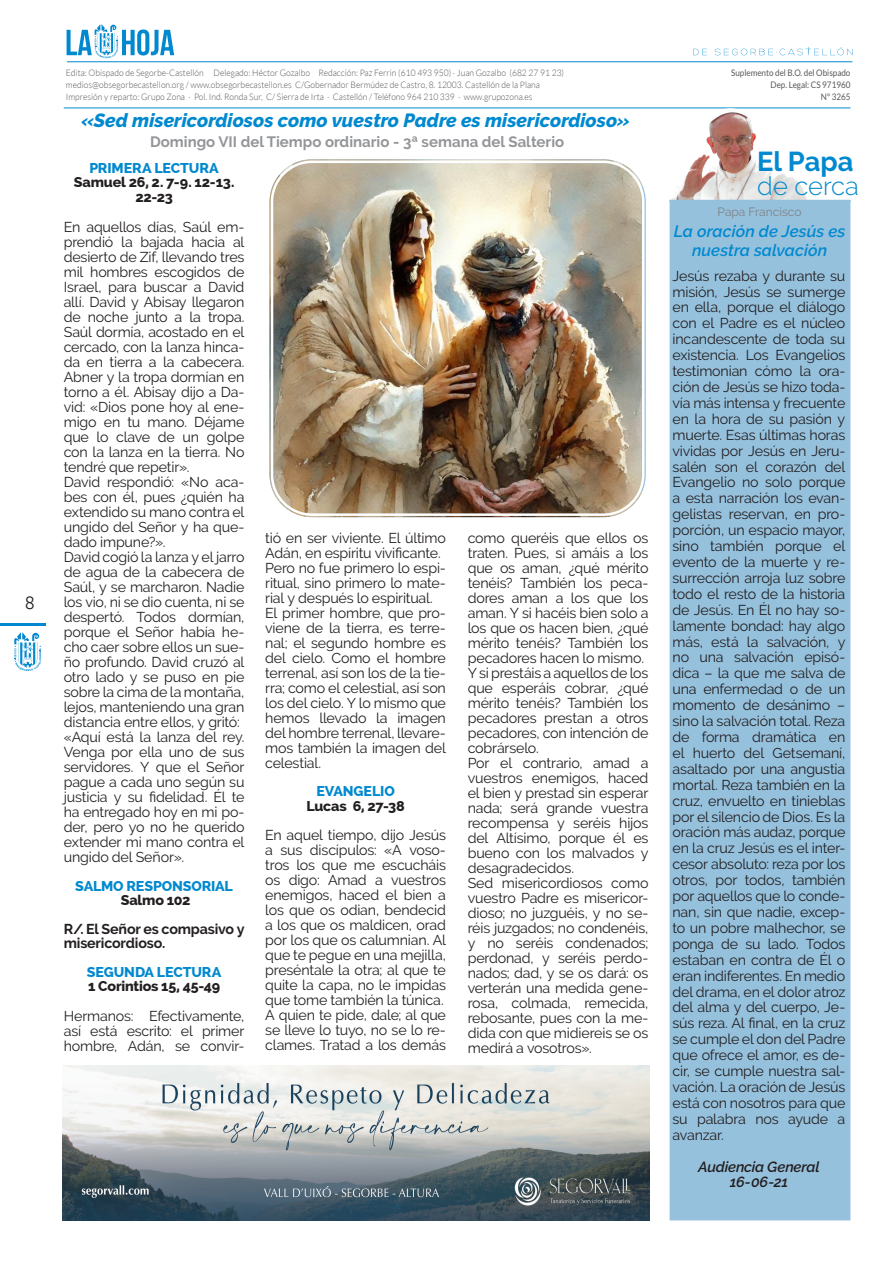
<style>
.page{position:relative;width:893px;height:1263px;background:#fff}
.page>*{position:absolute;margin:0;border:0;box-sizing:border-box;transform-origin:0 0}
.ENTRADILLA{font:700 27.3px "Raleway";color:#0089cf}
.ENTRADILLA-2{font:300 25.65px "Raleway";color:#0089cf}
.ENTRADILLA-3{font:italic 800 19.05px "Raleway";color:#0089cf}
.t1{font:300 18px "Ubuntu";color:#231f20}
.t2{font:italic 600 16.5px/19.5px "Raleway";color:#0089cf;text-align:center}
.ENTRADILLA-4{font:700 15px "Raleway";color:#939598}
.TEXTO_FINAL{font:italic 600 14.7px "Raleway";letter-spacing:-.01em;color:#231f20}
.TEXTO_FINAL-2{font:14.25px/15px "Raleway";letter-spacing:-.015em;color:#231f20;text-align:justify}
.TEXTO_FINAL-3{font:800 14.25px/14.5px "Raleway";letter-spacing:-.015em;color:#231f20;text-align:center}
.TEXTO_FINAL-4{font:800 14.25px "Raleway";letter-spacing:-.01em;color:#0089cf}
.TEXTO_FINAL-5{font:700 14.25px/14.5px "Raleway";letter-spacing:-.01em;color:#231f20}
.ENTRADILLA-5{font:12px "Raleway";color:#808285}
.t3{font:300 9px "Lato";color:#57585a;scale:.95 1}
.t4{font:9px "Lato";color:#57585a;scale:.9 1}
</style>
<div class="page">
<hr style="left:0;top:624px;width:46px;height:2px;background:#0089cf">
<svg style="left:14px;top:632px;width:27px;height:39px"></svg>
<hr style="left:64px;top:108px;width:786px;height:1px;background:#0089cf">
<svg style="left:693px;top:49px;width:14px;height:6px"></svg>
<svg style="left:715px;top:47px;width:137px;height:9px"></svg>
<hr style="left:67px;top:61px;width:785px;height:1px;background:#0089cf">
<svg style="left:67px;top:24px;width:107px;height:34px"></svg>
<img style="left:670px;top:107px;width:141px;height:93px">
<div style="left:670px;top:200px;width:180px;height:1020px;background:#96c1dd"></div>
<img style="left:269px;top:159px;width:372px;height:358px">
<div style="left:266px;top:156px;width:383px;height:365px;border:2px solid #fff;border-radius:45px"></div>
<div style="left:271px;top:161px;width:373px;height:355px;border:2px solid #fff;border-radius:40px"></div>
<img style="left:63px;top:1065px;width:586px;height:155px">
<p class="t1" style="left:25px;top:591px;width:12px">8</p>
<p class="t3" style="left:66px;top:67px;width:526px">Edita: Obispado de Segorbe-Castellón Delegado: Héctor Gozalbo Redacción: Paz Ferrin (610 493 950) · Juan Gozalbo (682 27 91 23)</p>
<p class="t3" style="left:66px;top:79px;width:500px">medios@obsegorbecastellon.org / www.obsegorbecastellon.es C/Gobernador Bermúdez de Castro, 8. 12003. Castellón de la Plana</p>
<p class="t3" style="left:66px;top:91px;width:493px">Impresión y reparto: Grupo Zona · Pol. Ind. Ronda Sur, C/ Sierra de Irta · Castellón / Teléfono 964 210 339 · www.grupozona.es</p>
<p class="ENTRADILLA-3" style="left:81px;top:109px;width:550px">«Sed misericordiosos como vuestro Padre es misericordioso»</p>
<p class="ENTRADILLA-4" style="left:150px;top:133px;width:416px">Domingo VII del Tiempo ordinario - 3ª semana del Salterio</p>
<p class="TEXTO_FINAL-4" style="left:89px;top:160px;width:131px">PRIMERA LECTURA</p>
<p class="TEXTO_FINAL-3" style="left:74px;top:175px;width:162px">Samuel 26, 2. 7-9. 12-13.<br>22-23</p>
<p class="TEXTO_FINAL-2" style="left:64px;top:219px;width:182px">En aquellos días, Saúl em&shy;prendió la bajada hacia al desierto de Zif, llevando tres mil hombres escogidos de Israel, para buscar a David allí. David y Abisay llegaron de noche junto a la tropa.<br>Saúl dormía, acostado en el cercado, con la lanza hinca&shy;da en tierra a la cabecera.<br>Abner y la tropa dormían en torno a él. Abisay dijo a Da&shy;vid: «Dios pone hoy al ene&shy;migo en tu mano. Déjame que lo clave de un golpe con la lanza en la tierra. No tendré que repetir».</p>
<p class="TEXTO_FINAL-2" style="left:64px;top:474px;width:182px">David respondió: «No aca&shy;bes con él, pues ¿quién ha extendido su mano contra el ungido del Señor y ha que&shy;dado impune?».</p>
<p class="TEXTO_FINAL-2" style="left:64px;top:549px;width:182px">David cogió la lanza y el jarro de agua de la cabecera de Saúl, y se marcharon. Nadie los vio, ni se dio cuenta, ni se despertó. Todos dormían, porque el Señor había he&shy;cho caer sobre ellos un sue&shy;ño profundo. David cruzó al otro lado y se puso en pie sobre la cima de la montaña, lejos, manteniendo una gran distancia entre ellos, y gritó:</p>
<p class="TEXTO_FINAL-2" style="left:64px;top:729px;width:182px">«Aquí está la lanza del rey.<br>Venga por ella uno de sus servidores. Y que el Señor pague a cada uno según su justicia y su fidelidad. Él te ha entregado hoy en mi po&shy;der, pero yo no he querido extender mi mano contra el ungido del Señor».</p>
<p class="TEXTO_FINAL-4" style="left:75px;top:877px;width:159px">SALMO RESPONSORIAL</p>
<p class="TEXTO_FINAL-3" style="left:121px;top:893px;width:71px">Salmo 102</p>
<p class="TEXTO_FINAL-5" style="left:64px;top:922px;width:182px">R/. El Señor es compasivo y misericordioso.</p>
<p class="TEXTO_FINAL-4" style="left:87px;top:964px;width:136px">SEGUNDA LECTURA</p>
<p class="TEXTO_FINAL-3" style="left:88px;top:979px;width:134px">1 Corintios 15, 45-49</p>
<p class="TEXTO_FINAL-2" style="left:64px;top:1008px;width:182px">Hermanos: Efectivamente, así está escrito: el primer hombre, Adán, se convir-</p>
<p class="TEXTO_FINAL-2" style="left:265px;top:530px;width:182px">tió en ser viviente. El último<br>Adán, en espíritu vivificante.</p>
<p class="TEXTO_FINAL-2" style="left:265px;top:560px;width:182px">Pero no fue primero lo espi&shy;ritual, sino primero lo mate&shy;rial y después lo espiritual.</p>
<p class="TEXTO_FINAL-2" style="left:265px;top:605px;width:182px">El primer hombre, que pro&shy;viene de la tierra, es terre&shy;nal; el segundo hombre es del cielo. Como el hombre terrenal, así son los de la tie&shy;rra; como el celestial, así son los del cielo. Y lo mismo que hemos llevado la imagen del hombre terrenal, llevare&shy;mos también la imagen del celestial.</p>
<p class="TEXTO_FINAL-4" style="left:316px;top:783px;width:80px">EVANGELIO</p>
<p class="TEXTO_FINAL-3" style="left:306px;top:798px;width:100px">Lucas 6, 27-38</p>
<p class="TEXTO_FINAL-2" style="left:265px;top:828px;width:182px">En aquel tiempo, dijo Jesús a sus discípulos: «A voso&shy;tros los que me escucháis os digo: Amad a vuestros enemigos, haced el bien a los que os odian, bendecid a los que os maldicen, orad por los que os calumnian. Al que te pegue en una mejilla, preséntale la otra; al que te quite la capa, no le impidas que tome también la túnica.</p>
<p class="TEXTO_FINAL-2" style="left:265px;top:1008px;width:182px">A quien te pide, dale; al que se lleve lo tuyo, no se lo re&shy;clames. Tratad a los demás</p>
<p class="TEXTO_FINAL-2" style="left:468px;top:530px;width:182px">como queréis que ellos os traten. Pues, si amáis a los que os aman, ¿qué mérito tenéis? También los peca&shy;dores aman a los que los aman. Y si hacéis bien solo a los que os hacen bien, ¿qué mérito tenéis? También los pecadores hacen lo mismo.</p>
<p class="TEXTO_FINAL-2" style="left:468px;top:665px;width:182px">Y si prestáis a aquellos de los que esperáis cobrar, ¿qué mérito tenéis? También los pecadores prestan a otros pecadores, con intención de cobrárselo.</p>
<p class="TEXTO_FINAL-2" style="left:468px;top:755px;width:182px">Por el contrario, amad a vuestros enemigos, haced el bien y prestad sin esperar nada; será grande vuestra recompensa y seréis hijos del Altísimo, porque él es bueno con los malvados y desagradecidos.</p>
<p class="TEXTO_FINAL-2" style="left:468px;top:875px;width:182px">Sed misericordiosos como vuestro Padre es misericor&shy;dioso; no juzguéis, y no se&shy;réis juzgados; no condenéis, y no seréis condenados; perdonad, y seréis perdo&shy;nados; dad, y se os dará: os verterán una medida gene&shy;rosa, colmada, remecida, rebosante, pues con la me&shy;dida con que midiereis se os medirá a vosotros».</p>
<p class="t4" style="left:731px;top:67px;width:134px">Suplemento del B.O. del Obispado</p>
<p class="t4" style="left:771px;top:79px;width:90px">Dep. Legal: CS 971960</p>
<p class="t4" style="left:821px;top:91px;width:34px">Nº 3265</p>
<p class="ENTRADILLA" style="left:757px;top:146px;width:98px">El Papa</p>
<p class="ENTRADILLA-2" style="left:757px;top:171px;width:103px">de cerca</p>
<p class="ENTRADILLA-5" style="left:718px;top:205px;width:85px">Papa Francisco</p>
<p class="t2" style="left:674px;top:221px;width:173px">La oración de Jesús es nuestra salvación</p>
<p class="TEXTO_FINAL-2" style="left:672px;top:268px;width:174px;line-height:15.9px">Jesús rezaba y durante su misión, Jesús se sumerge en ella, porque el diálogo con el Padre es el núcleo incandescente de toda su existencia. Los Evangelios testimonian cómo la ora&shy;ción de Jesús se hizo toda&shy;vía más intensa y frecuente en la hora de su pasión y muerte. Esas últimas horas vividas por Jesús en Jeru&shy;salén son el corazón del Evangelio no solo porque a esta narración los evan&shy;gelistas reservan, en pro&shy;porción, un espacio mayor, sino también porque el evento de la muerte y re&shy;surrección arroja luz sobre todo el resto de la historia de Jesús. En Él no hay so&shy;lamente bondad: hay algo más, está la salvación, y no una salvación episó&shy;dica – la que me salva de una enfermedad o de un momento de desánimo – sino la salvación total. Reza de forma dramática en el huerto del Getsemaní, asaltado por una angustia mortal. Reza también en la cruz, envuelto en tinieblas por el silencio de Dios. Es la oración más audaz, porque en la cruz Jesús es el inter&shy;cesor absoluto: reza por los otros, por todos, también por aquellos que lo conde&shy;nan, sin que nadie, excep&shy;to un pobre malhechor, se ponga de su lado. Todos estaban en contra de Él o eran indiferentes. En medio del drama, en el dolor atroz del alma y del cuerpo, Je&shy;sús reza. Al final, en la cruz se cumple el don del Padre que ofrece el amor, es de&shy;cir, se cumple nuestra sal&shy;vación. La oración de Jesús está con nosotros para que su palabra nos ayude a avanzar.</p>
<p class="TEXTO_FINAL" style="left:698px;top:1158px;width:123px">Audiencia General</p>
<p class="TEXTO_FINAL" style="left:730px;top:1174px;width:60px">16-06-21</p>
</div>
